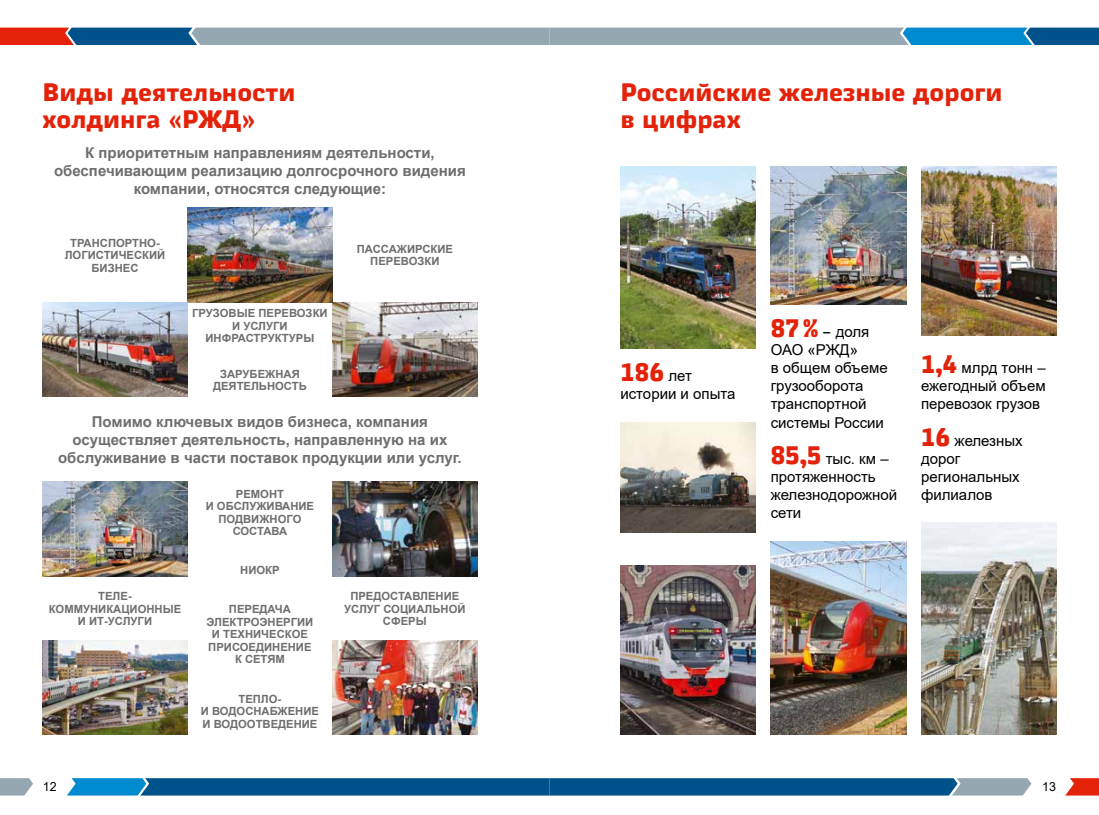
<style>
.page{position:relative;width:1099px;height:815px;background:#fff}
.page>*{position:absolute;margin:0;border:0;box-sizing:border-box;transform-origin:0 0}
.t1{font:700 25px/27.5px "Russian Rail G Pro";color:#e4220a}
.t2{font:700 15px/18px "Arial";color:#6e6e6e;text-align:center}
.t3{font:15px/18.1px "Arial";color:#000}
.t4{font:12.5px "Arial";color:#000}
.t5{font:700 11.25px/12.5px "Arial";color:#6e6e6e;text-align:center}
.s1{font-family:"Arial";font-weight:400;font-size:15px;color:#000}
.s2{font-family:"Russian Rail G Pro";font-weight:700;font-size:25px;color:#e4220a}
.s3{font-family:"Russian Rail G Pro"}
</style>
<div class="page">
<svg style="left:0;top:778px;width:33px;height:18px"></svg>
<svg style="left:67px;top:778px;width:964px;height:18px;background:#166497"></svg>
<svg style="left:1065px;top:778px;width:33px;height:18px"></svg>
<svg style="left:0;top:28px;width:1098px;height:17px;background:#718da3"></svg>
<img style="left:187px;top:208px;width:145px;height:94px">
<img style="left:43px;top:302px;width:144px;height:95px">
<img style="left:332px;top:302px;width:145px;height:95px">
<img style="left:43px;top:482px;width:144px;height:95px">
<img style="left:332px;top:482px;width:145px;height:95px">
<img style="left:43px;top:640px;width:144px;height:95px">
<img style="left:332px;top:640px;width:145px;height:95px">
<img style="left:620px;top:167px;width:135px;height:181px">
<img style="left:620px;top:566px;width:135px;height:169px">
<img style="left:770px;top:167px;width:136px;height:138px">
<img style="left:921px;top:167px;width:135px;height:169px">
<img style="left:921px;top:523px;width:135px;height:212px">
<img style="left:770px;top:541px;width:136px;height:194px">
<img style="left:620px;top:423px;width:135px;height:110px">
<h1 class="t1" style="left:43px;top:78px;width:254px">Виды деятельности холдинга «РЖД»</h1>
<h2 class="t2" style="left:54px;top:144px;width:413px">К приоритетным направлениям деятельности, обеспечивающим реализацию долгосрочного видения компании, относятся следующие:</h2>
<p class="t5" style="left:65px;top:237px;width:102px">ТРАНСПОРТНО-<br>ЛОГИСТИЧЕСКИЙ<br>БИЗНЕС</p>
<p class="t5" style="left:357px;top:243px;width:98px">ПАССАЖИРСКИЕ<br>ПЕРЕВОЗКИ</p>
<p class="t5" style="left:192px;top:307px;width:137px">ГРУЗОВЫЕ ПЕРЕВОЗКИ<br>И УСЛУГИ<br>ИНФРАСТРУКТУРЫ</p>
<p class="t5" style="left:213px;top:368px;width:95px">ЗАРУБЕЖНАЯ<br>ДЕЯТЕЛЬНОСТЬ</p>
<h2 class="t2" style="left:58px;top:413px;width:405px">Помимо ключевых видов бизнеса, компания осуществляет деятельность, направленную на их обслуживание в части поставок продукции или услуг.</h2>
<p class="t5" style="left:206px;top:487px;width:110px">РЕМОНТ<br>И ОБСЛУЖИВАНИЕ<br>ПОДВИЖНОГО<br>СОСТАВА</p>
<p class="t5" style="left:240px;top:564px;width:41px">НИОКР</p>
<p class="t5" style="left:206px;top:603px;width:108px">ПЕРЕДАЧА<br>ЭЛЕКТРОЭНЕРГИИ<br>И ТЕХНИЧЕСКОЕ<br>ПРИСОЕДИНЕНИЕ<br>К СЕТЯМ</p>
<p class="t5" style="left:201px;top:692px;width:119px">ТЕПЛО-<br>И ВОДОСНАБЖЕНИЕ<br>И ВОДООТВЕДЕНИЕ</p>
<p class="t5" style="left:49px;top:590px;width:134px">ТЕЛЕ-<br>КОММУНИКАЦИОННЫЕ<br>И ИТ-УСЛУГИ</p>
<p class="t5" style="left:344px;top:590px;width:123px">ПРЕДОСТАВЛЕНИЕ<br>УСЛУГ СОЦИАЛЬНОЙ<br>СФЕРЫ</p>
<h1 class="t1" style="left:620px;top:78px;width:383px">Российские железные дороги в цифрах</h1>
<h1 class="t1" style="left:620px;top:358px;width:73px">186 <span class="s1">лет</span></h1>
<h2 class="t3" style="left:620px;top:385px;width:117px">истории и опыта</h2>
<h2 class="t3" style="left:770px;top:322px;width:118px"><span class="s2">87 %</span> <span class="s3">–</span> доля<br>ОАО «РЖД»<br>в общем объеме грузооборота транспортной системы России</h2>
<h2 class="t3" style="left:770px;top:449px;width:128px"><span class="s2">85,5</span> тыс. км – протяженность железнодорожной сети</h2>
<h2 class="t3" style="left:921px;top:359px;width:126px;text-align:justify"><span class="s2">1,4</span> млрд тонн – ежегодный объем перевозок грузов</h2>
<h2 class="t3" style="left:921px;top:431px;width:103px"><span class="s2">16</span> железных дорог региональных филиалов</h2>
<p class="t4" style="left:43px;top:778px;width:15px">12</p>
<p class="t4" style="left:1042px;top:778px;width:15px">13</p>
</div>
